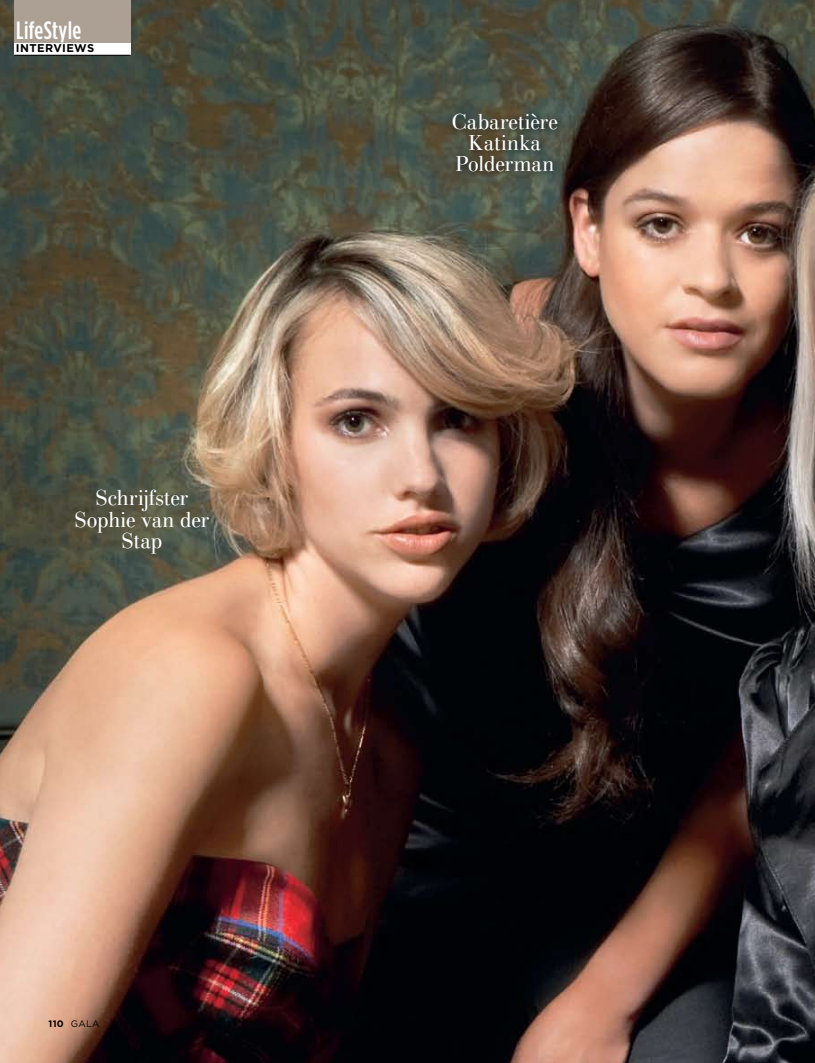
<style>
.page{position:relative;width:815px;height:1063px;background:#fff}
.page>*{position:absolute;margin:0;border:0;box-sizing:border-box;transform-origin:0 0}
.t1{font:500 25px "Gotham Condensed";letter-spacing:.015em;color:#fff}
.t2{font:300 22.25px/21.2px "Linotype Gianotten";letter-spacing:-.03em;color:#fff;text-align:center}
.t3{font:700 11.25px "Gotham";letter-spacing:.035em;color:#000}
.t4{font:9.38px "Gotham";color:#000}
.s1{font-weight:700}
</style>
<div class="page">
<img style="left:0;top:0;width:815px;height:1063px">
<div style="left:14px;top:43px;width:116px;height:12px;background:#fff"></div>
<div style="left:14px;top:0;width:116px;height:43px;background:#aca095"></div>
<hr style="left:14px;top:55px;width:116px;height:1px;background:#000">
<div style="left:446px;top:107px;width:119px;height:72px;background:#000;opacity:.75"></div>
<p class="t1" style="left:16px;top:15px;width:66px">LifeStyle</p>
<p class="t3" style="left:16px;top:41px;width:80px">INTERVIEWs</p>
<p class="t2" style="left:74px;top:487px;width:137px">Schrijfster<br>Sophie van der<br>Stap</p>
<p class="t4" style="left:49px;top:1018px;width:52px"><span class="s1">110</span> GALA</p>
<p class="t2" style="left:451px;top:110px;width:108px">Cabaretière<br>Katinka<br>Polderman</p>
</div>
